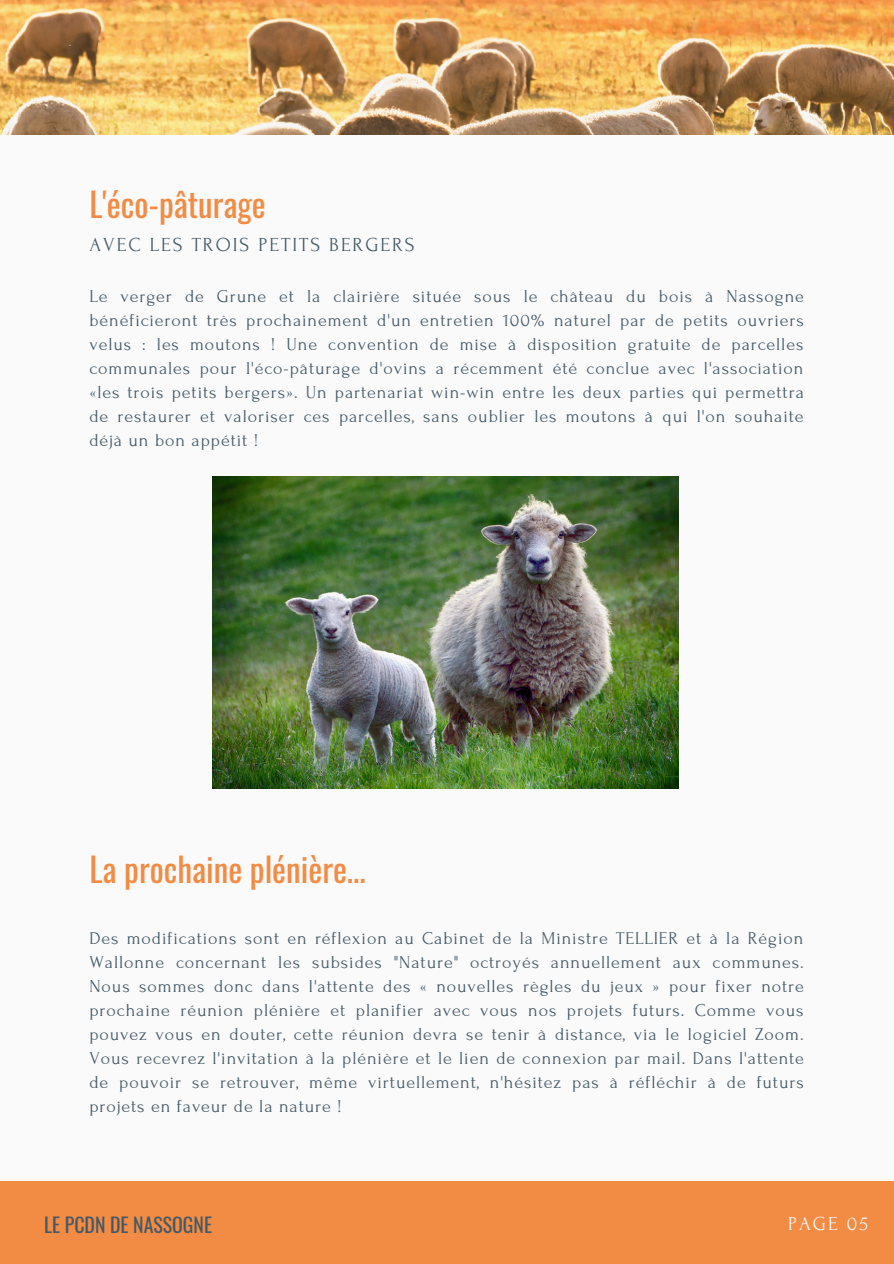
<style>
.page{position:relative;width:894px;height:1264px;background:#fff}
.page>*{position:absolute;margin:0;border:0;box-sizing:border-box;transform-origin:0 0}
.t1{font:33.15px "Oswald";color:#f28b43}
.t2{font:19.8px "Forum";letter-spacing:.1em;color:#435967}
.t3{font:19.8px "Oswald";color:#435967}
.t4{font:19.8px "Forum";letter-spacing:.1em;color:#fafafa}
.t5{font:18px/24px "Forum";letter-spacing:.05em;color:#435967;text-align:justify}
</style>
<div class="page">
<div style="left:0;top:0;width:893px;height:1263px;background:#fafafa"></div>
<div style="left:0;top:1181px;width:893px;height:82px;background:#f28b43"></div>
<img style="left:0;top:0;width:893px;height:134px">
<img style="left:212px;top:476px;width:465px;height:312px">
<p class="t1" style="left:89px;top:178px;width:178px">L'éco-pâturage</p>
<p class="t2" style="left:89px;top:234px;width:326px">AVEC LES TROIS PETITS BERGERS</p>
<p class="t5" style="left:89px;top:284px;width:715px">Le verger de Grune et la clairière située sous le château du bois à Nassogne bénéficieront très prochainement d'un entretien 100% naturel par de petits ouvriers velus : les moutons ! Une convention de mise à disposition gratuite de parcelles communales pour l'éco-pâturage d'ovins a récemment été conclue avec l'association «les trois petits bergers». Un partenariat win-win entre les deux parties qui permettra de restaurer et valoriser ces parcelles, sans oublier les moutons à qui l'on souhaite déjà un bon appétit !</p>
<p class="t1" style="left:89px;top:843px;width:277px">La prochaine plénière...</p>
<p class="t5" style="left:89px;top:926px;width:715px">Des modifications sont en réflexion au Cabinet de la Ministre TELLIER et à la Région Wallonne concernant les subsides "Nature" octroyés annuellement aux communes.<br>Nous sommes donc dans l'attente des « nouvelles règles du jeux » pour fixer notre prochaine réunion plénière et planifier avec vous nos projets futurs. Comme vous pouvez vous en douter, cette réunion devra se tenir à distance, via le logiciel Zoom.<br>Vous recevrez l'invitation à la plénière et le lien de connexion par mail. Dans l'attente de pouvoir se retrouver, même virtuellement, n'hésitez pas à réfléchir à de futurs projets en faveur de la nature !</p>
<p class="t3" style="left:44px;top:1209px;width:169px">LE PCDN DE NASSOGNE</p>
<p class="t4" style="left:788px;top:1212px;width:81px">PAGE 05</p>
</div>
